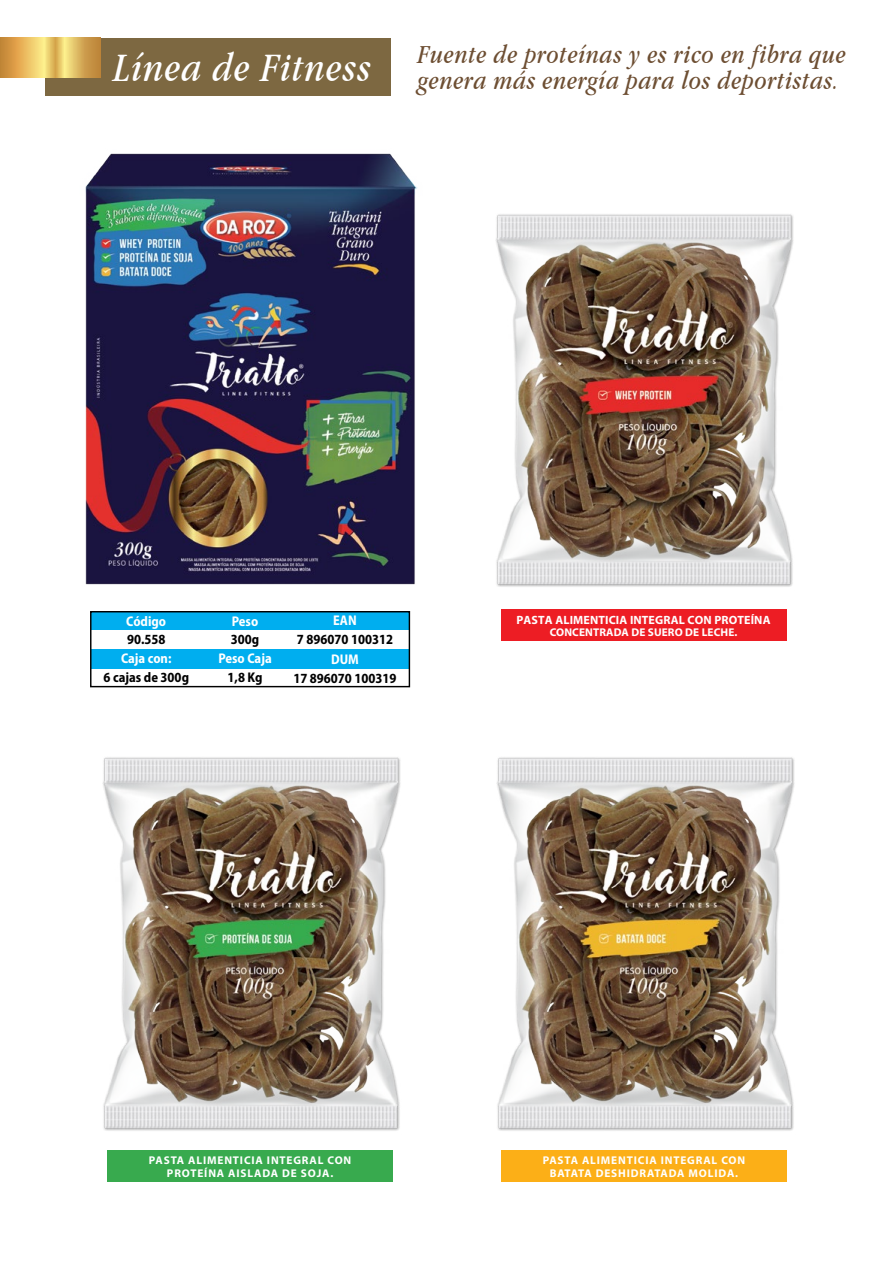
<style>
.page{position:relative;width:893px;height:1263px;background:#fff}
.page>*{position:absolute;margin:0;border:0;box-sizing:border-box;transform-origin:0 0}
.t1{font:italic condensed 42px "Garamond IT Cby BT";color:#fff}
.t2{font:italic condensed 27px/25.5px "Garamond IT Cby BT";letter-spacing:.025em;color:#6d4e32;text-align:right}
.t3{font:700 semi-condensed 14.1px "Myriad Pro";color:#000;scale:.96 1}
.t4{font:700 semi-condensed 14.1px "Myriad Pro";color:#fff;scale:.96 1}
.t5{font:700 12px "Myriad Pro";letter-spacing:.01em;color:#fff}
.t6{font:700 11.25px/12.9px "Myriad Pro";letter-spacing:.075em;color:#fff;text-align:center}
.t7{font:700 11.25px "Myriad Pro";letter-spacing:.01em;color:#fff}
</style>
<div class="page">
<div style="left:501px;top:1150px;width:286px;height:32px;background:#fcaf17"></div>
<img style="left:496px;top:757px;width:299px;height:374px">
<div style="left:108px;top:1150px;width:285px;height:32px;background:#38aa4e"></div>
<img style="left:102px;top:757px;width:299px;height:397px">
<div style="left:501px;top:610px;width:285px;height:31px;background:#ed1d24"></div>
<img style="left:495px;top:214px;width:299px;height:397px">
<img style="left:85px;top:153px;width:333px;height:481px">
<div style="left:91px;top:612px;width:318px;height:75px;background:#fff"></div>
<div style="left:91px;top:612px;width:318px;height:17px;background:#00aeef"></div>
<div style="left:91px;top:649px;width:318px;height:19px;background:#00aeef"></div>
<div style="left:90px;top:611px;width:320px;height:76px;border:1px solid #000"></div>
<div style="left:45px;top:38px;width:345px;height:58px;background:#7d6841"></div>
<svg style="left:0;top:38px;width:101px;height:39px;background:#dfb65d"></svg>
<h2 class="t2" style="left:114px;top:41px;width:733px">Fuente de proteínas y es rico en fibra que<br><sup>Línea</sup> <sup>de</sup> <sup>Fitness</sup> genera más energía para los deportistas.</h2>
<h1 class="t1" style="left:120px;top:41px;width:244px">Li ha com Ovos</h1>
<p class="t4" style="left:126px;top:613px;width:43px">Código</p>
<p class="t3" style="left:127px;top:632px;width:42px">90.558</p>
<p class="t4" style="left:121px;top:650px;width:54px">Caja con:</p>
<p class="t3" style="left:103px;top:669px;width:91px">6 cajas de 300g</p>
<p class="t4" style="left:232px;top:613px;width:29px">Peso</p>
<p class="t3" style="left:231px;top:632px;width:31px">300g</p>
<p class="t4" style="left:218px;top:650px;width:57px">Peso Caja</p>
<p class="t3" style="left:228px;top:669px;width:38px">1,8 Kg</p>
<p class="t4" style="left:333px;top:612px;width:26px">EAN</p>
<p class="t3" style="left:297px;top:631px;width:102px">7 896070 100312</p>
<p class="t4" style="left:331px;top:651px;width:30px">DUM</p>
<p class="t3" style="left:293px;top:670px;width:109px">17 896070 100319</p>
<p class="t5" style="left:516px;top:613px;width:255px">PASTA ALIMENTICIA INTEGRAL CON PROTEÍNA</p>
<p class="t7" style="left:550px;top:626px;width:189px">CONCENTRADA DE SUERO DE LECHE.</p>
<p class="t6" style="left:149px;top:1154px;width:204px">PASTA ALIMENTICIA INTEGRAL CON<br>PROTEÍNA AISLADA DE SOJA.</p>
<p class="t6" style="left:543px;top:1154px;width:204px">PASTA ALIMENTICIA INTEGRAL CON<br>BATATA DESHIDRATADA MOLIDA.</p>
</div>
